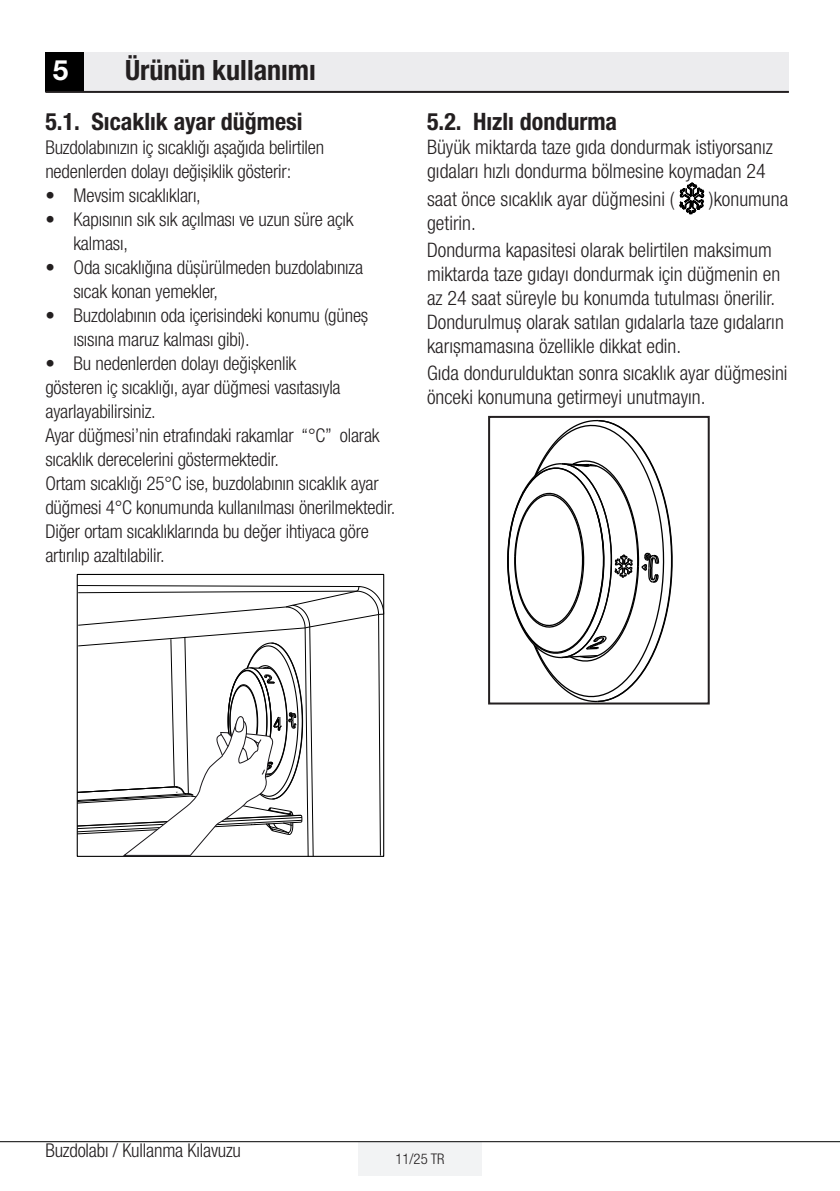
<style>
.page{position:relative;width:840px;height:1191px;background:#fff}
.page>*{position:absolute;margin:0;border:0;box-sizing:border-box;transform-origin:0 0}
.Unite_Baslik__14pt-B{font:700 condensed 28px "Helvetica Neue LT Pro";color:#231f20}
.Unite_Baslik__14pt-B-2{font:700 28px "Helvetica Neue LT Pro";color:#fff}
._5-SIRALAMA_Konu_Bas{font:700 condensed 24px "Helvetica Neue LT Pro";color:#231f20}
.Normal_Yazi__10pt{font:300 condensed 20px/24px "Helvetica Neue LT Pro";color:#231f20}
.bulletli_girinti{font:300 condensed 19px/24px "Helvetica Neue LT Pro";letter-spacing:-.01em;color:#231f20}
.t1{font:300 condensed 14.6px "Helvetica Neue LT Pro";color:#231f20}
</style>
<div class="page">
<div style="left:358px;top:1142px;width:123px;height:33px;background:#f2f3f4"></div>
<hr style="left:0;top:1141px;width:839px;height:1px;background:#000">
<div style="left:45px;top:52px;width:40px;height:40px;background:#000"></div>
<div style="left:85px;top:52px;width:703px;height:40px;background:#ececee"></div>
<hr style="left:45px;top:91px;width:743px;height:2px;background:#231f20">
<svg style="left:507px;top:420px;width:165px;height:281px"></svg>
<div style="left:488px;top:416px;width:221px;height:288px;border:2px solid #231f20"></div>
<svg style="left:77px;top:585px;width:307px;height:272px"></svg>
<svg style="left:679px;top:182px;width:26px;height:33px"></svg>
<p class="Unite_Baslik__14pt-B-2" style="left:53px;top:52px;width:17px">5</p>
<p class="Unite_Baslik__14pt-B" style="left:125px;top:53px;width:192px">Ürünün kullanımı</p>
<p class="_5-SIRALAMA_Konu_Bas" style="left:45px;top:107px;width:258px">5.1. Sıcaklık ayar düğmesi</p>
<p class="bulletli_girinti" style="left:45px;top:135px;width:280px">Buzdolabınızın iç sıcaklığı aşağıda belirtilen nedenlerden dolayı değişiklik gösterir:</p>
<p class="bulletli_girinti" style="left:45px;top:183px;width:157px">• Mevsim sıcaklıkları,</p>
<p class="bulletli_girinti" style="left:73px;top:207px;width:281px;text-indent:-28px">• Kapısının sık sık açılması ve uzun süre açık kalması,</p>
<p class="bulletli_girinti" style="left:73px;top:255px;width:291px;text-indent:-28px">• Oda sıcaklığına düşürülmeden buzdolabınıza sıcak konan yemekler,</p>
<p class="bulletli_girinti" style="left:73px;top:303px;width:296px;text-indent:-28px">• Buzdolabının oda içerisindeki konumu (güneş ısısına maruz kalması gibi).</p>
<p class="bulletli_girinti" style="left:45px;top:351px;width:297px">• Bu nedenlerden dolayı değişkenlik gösteren iç sıcaklığı, ayar düğmesi vasıtasıyla ayarlayabilirsiniz.</p>
<p class="bulletli_girinti" style="left:45px;top:423px;width:335px">Ayar düğmesi’nin etrafındaki rakamlar “°C” olarak sıcaklık derecelerini göstermektedir.</p>
<p class="bulletli_girinti" style="left:45px;top:471px;width:351px">Ortam sıcaklığı 25°C ise, buzdolabının sıcaklık ayar düğmesi 4°C konumunda kullanılması önerilmektedir.<br>Diğer ortam sıcaklıklarında bu değer ihtiyaca göre artırılıp azaltılabilir.</p>
<p class="_5-SIRALAMA_Konu_Bas" style="left:427px;top:107px;width:191px">5.2. Hızlı dondurma</p>
<p class="Normal_Yazi__10pt" style="left:427px;top:135px;width:347px">Büyük miktarda taze gıda dondurmak istiyorsanız gıdaları hızlı dondurma bölmesine koymadan 24</p>
<p class="Normal_Yazi__10pt" style="left:427px;top:187px;width:248px">saat önce sıcaklık ayar düğmesini (</p>
<p class="Normal_Yazi__10pt" style="left:709px;top:187px;width:80px">)konumuna</p>
<p class="Normal_Yazi__10pt" style="left:427px;top:211px;width:50px">getirin.</p>
<p class="Normal_Yazi__10pt" style="left:427px;top:238px;width:358px">Dondurma kapasitesi olarak belirtilen maksimum miktarda taze gıdayı dondurmak için düğmenin en az 24 saat süreyle bu konumda tutulması önerilir.<br>Dondurulmuş olarak satılan gıdalarla taze gıdaların karışmamasına özellikle dikkat edin.</p>
<p class="Normal_Yazi__10pt" style="left:427px;top:360px;width:362px">Gıda dondurulduktan sonra sıcaklık ayar düğmesini önceki konumuna getirmeyi unutmayın.</p>
<p class="bulletli_girinti" style="left:45px;top:1138px;width:197px">Buzdolabı / Kullanma Kılavuzu</p>
<p class="t1" style="left:395px;top:1150px;width:51px">11/25 TR</p>
</div>
